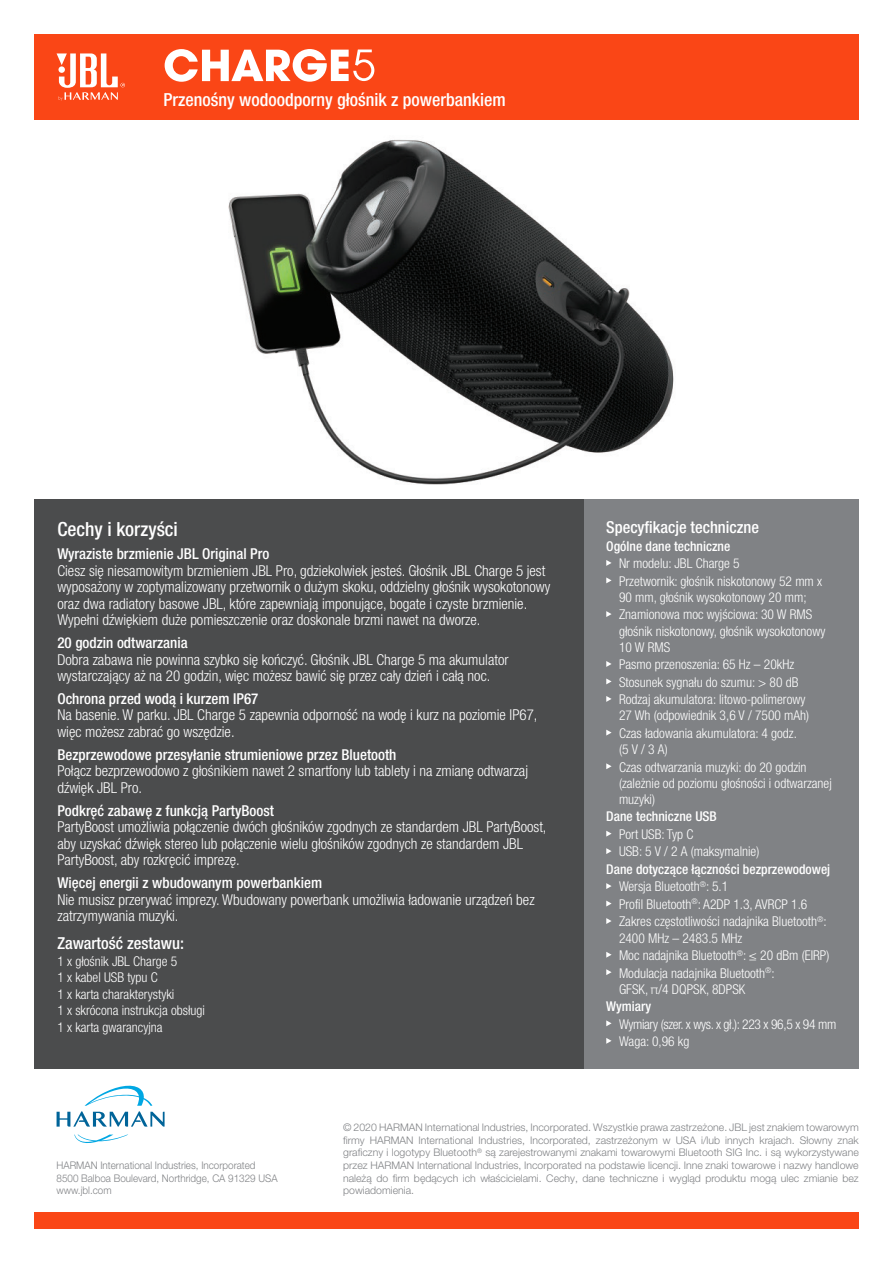
<style>
.page{position:relative;width:893px;height:1263px;background:#fff}
.page>*{position:absolute;margin:0;border:0;box-sizing:border-box;transform-origin:0 0}
.t1{font:500 condensed 19.5px "Helvetica Neue LT Pro";color:#fff}
.t2{font:500 condensed 18px "Helvetica Neue LT Pro";color:#fff}
.t3{font:500 condensed 16.5px "Helvetica Neue LT Pro";color:#fff}
.t4{font:300 condensed 15px/16.5px "Helvetica Neue LT Pro";color:#fff}
.t5{font:500 condensed 15px "Helvetica Neue LT Pro";color:#fff}
.t6{font:300 condensed 13.5px/16.2px "Helvetica Neue LT Pro";color:#fff}
.t7{font:500 condensed 13.5px "Helvetica Neue LT Pro";color:#fff}
.t8{font:300 condensed 13.5px "Helvetica Neue LT Pro";letter-spacing:-.025em;color:#fff}
.t9{font:300 10.5px/12.6px "Helvetica Neue LT Pro";color:#808285;text-align:justify}
.t10{font:300 10.5px "Helvetica Neue LT Pro";color:#808285;scale:.94 1}
</style>
<div class="page">
<img style="left:228px;top:139px;width:446px;height:346px">
<div style="left:34px;top:34px;width:825px;height:85px;background:#fa4616"></div>
<div style="left:34px;top:1213px;width:825px;height:16px;background:#fa4616"></div>
<svg style="left:57px;top:53px;width:68px;height:48px"></svg>
<svg style="left:74px;top:1134px;width:54px;height:9px"></svg>
<svg style="left:57px;top:1085px;width:108px;height:42px"></svg>
<div style="left:584px;top:499px;width:275px;height:570px;background:#808285"></div>
<svg style="left:606px;top:560px;width:6px;height:6px"></svg>
<svg style="left:606px;top:577px;width:6px;height:6px"></svg>
<svg style="left:606px;top:611px;width:6px;height:6px"></svg>
<svg style="left:606px;top:661px;width:6px;height:6px"></svg>
<svg style="left:606px;top:678px;width:6px;height:6px"></svg>
<svg style="left:606px;top:696px;width:6px;height:6px"></svg>
<svg style="left:606px;top:730px;width:6px;height:5px"></svg>
<svg style="left:606px;top:763px;width:6px;height:6px"></svg>
<svg style="left:606px;top:831px;width:6px;height:6px"></svg>
<svg style="left:606px;top:848px;width:6px;height:6px"></svg>
<svg style="left:606px;top:883px;width:6px;height:6px"></svg>
<svg style="left:606px;top:900px;width:6px;height:6px"></svg>
<svg style="left:606px;top:918px;width:6px;height:6px"></svg>
<svg style="left:606px;top:952px;width:6px;height:6px"></svg>
<svg style="left:606px;top:969px;width:6px;height:6px"></svg>
<svg style="left:606px;top:1020px;width:6px;height:6px"></svg>
<svg style="left:606px;top:1038px;width:6px;height:6px"></svg>
<div style="left:34px;top:499px;width:550px;height:570px;background:#4b4c4d"></div>
<svg style="left:165px;top:49px;width:209px;height:33px"></svg>
<p class="t2" style="left:163px;top:89px;width:344px">Przenośny wodoodporny głośnik z powerbankiem</p>
<p class="t1" style="left:57px;top:518px;width:122px">Cechy i korzyści</p>
<p class="t5" style="left:57px;top:545px;width:214px">Wyraziste brzmienie JBL Original Pro</p>
<p class="t4" style="left:57px;top:562px;width:494px">Ciesz się niesamowitym brzmieniem JBL Pro, gdziekolwiek jesteś. Głośnik JBL Charge 5 jest wyposażony w zoptymalizowany przetwornik o dużym skoku, oddzielny głośnik wysokotonowy oraz dwa radiatory basowe JBL, które zapewniają imponujące, bogate i czyste brzmienie.<br>Wypełni dźwiękiem duże pomieszczenie oraz doskonale brzmi nawet na dworze.</p>
<p class="t5" style="left:57px;top:634px;width:132px">20 godzin odtwarzania</p>
<p class="t4" style="left:57px;top:651px;width:453px">Dobra zabawa nie powinna szybko się kończyć. Głośnik JBL Charge 5 ma akumulator wystarczający aż na 20 godzin, więc możesz bawić się przez cały dzień i całą noc.</p>
<p class="t5" style="left:57px;top:690px;width:203px">Ochrona przed wodą i kurzem IP67</p>
<p class="t4" style="left:57px;top:707px;width:482px">Na basenie. W parku. JBL Charge 5 zapewnia odporność na wodę i kurz na poziomie IP67, więc możesz zabrać go wszędzie.</p>
<p class="t5" style="left:57px;top:745px;width:341px">Bezprzewodowe przesyłanie strumieniowe przez Bluetooth</p>
<p class="t4" style="left:57px;top:763px;width:472px">Połącz bezprzewodowo z głośnikiem nawet 2 smartfony lub tablety i na zmianę odtwarzaj dźwięk JBL Pro.</p>
<p class="t5" style="left:57px;top:801px;width:218px">Podkręć zabawę z funkcją PartyBoost</p>
<p class="t4" style="left:57px;top:818px;width:491px">PartyBoost umożliwia połączenie dwóch głośników zgodnych ze standardem JBL PartyBoost, aby uzyskać dźwięk stereo lub połączenie wielu głośników zgodnych ze standardem JBL<br>PartyBoost, aby rozkręcić imprezę.</p>
<p class="t5" style="left:57px;top:874px;width:266px">Więcej energii z wbudowanym powerbankiem</p>
<p class="t4" style="left:57px;top:891px;width:479px">Nie musisz przerywać imprezy. Wbudowany powerbank umożliwia ładowanie urządzeń bez zatrzymywania muzyki.</p>
<p class="t3" style="left:57px;top:934px;width:128px">Zawartość zestawu:</p>
<p class="t6" style="left:57px;top:953px;width:121px">1 x głośnik JBL Charge 5</p>
<p class="t6" style="left:57px;top:969px;width:102px">1 x kabel USB typu C</p>
<p class="t6" style="left:57px;top:986px;width:118px">1 x karta charakterystyki</p>
<p class="t6" style="left:57px;top:1002px;width:149px">1 x skrócona instrukcja obsługi</p>
<p class="t6" style="left:57px;top:1019px;width:107px">1 x karta gwarancyjna</p>
<p class="t3" style="left:606px;top:518px;width:154px">Specyfikacje techniczne</p>
<p class="t7" style="left:606px;top:538px;width:126px">Ogólne dane techniczne</p>
<p class="t6" style="left:619px;top:555px;width:122px">Nr modelu: JBL Charge 5</p>
<p class="t6" style="left:619px;top:573px;width:205px">Przetwornik: głośnik niskotonowy 52 mm x<br>90 mm, głośnik wysokotonowy 20 mm;</p>
<p class="t6" style="left:619px;top:606px;width:208px">Znamionowa moc wyjściowa: 30 W RMS głośnik niskotonowy, głośnik wysokotonowy<br>10 W RMS</p>
<p class="t6" style="left:619px;top:656px;width:177px">Pasmo przenoszenia: 65 Hz – 20kHz</p>
<p class="t6" style="left:619px;top:674px;width:181px">Stosunek sygnału do szumu: &gt; 80 dB</p>
<p class="t6" style="left:619px;top:691px;width:192px">Rodzaj akumulatora: litowo-polimerowy<br>27 Wh (odpowiednik 3,6 V / 7500 mAh)</p>
<p class="t6" style="left:619px;top:725px;width:179px">Czas ładowania akumulatora: 4 godz. (5 V / 3 A)</p>
<p class="t6" style="left:619px;top:759px;width:214px">Czas odtwarzania muzyki: do 20 godzin (zależnie od poziomu głośności i odtwarzanej muzyki)</p>
<p class="t7" style="left:606px;top:809px;width:112px">Dane techniczne USB</p>
<p class="t6" style="left:619px;top:826px;width:76px">Port USB: Typ C</p>
<p class="t6" style="left:619px;top:843px;width:142px">USB: 5 V / 2 A (maksymalnie)</p>
<p class="t7" style="left:606px;top:861px;width:225px">Dane dotyczące łączności bezprzewodowej</p>
<p class="t6" style="left:619px;top:878px;width:111px">Wersja Bluetooth<sup>®</sup>: 5.1</p>
<p class="t6" style="left:619px;top:896px;width:190px">Profil Bluetooth<sup>®</sup>: A2DP 1.3, AVRCP 1.6</p>
<p class="t6" style="left:619px;top:913px;width:209px">Zakres częstotliwości nadajnika Bluetooth<sup>®</sup>:<br>2400 MHz – 2483.5 MHz</p>
<p class="t6" style="left:619px;top:947px;width:212px">Moc nadajnika Bluetooth<sup>®</sup>: ≤ 20 dBm (EIRP)</p>
<p class="t6" style="left:619px;top:964px;width:157px">Modulacja nadajnika Bluetooth<sup>®</sup>:<br>GFSK, π/4 DQPSK, 8DPSK</p>
<p class="t7" style="left:606px;top:998px;width:46px">Wymiary</p>
<p class="t8" style="left:619px;top:1016px;width:219px">Wymiary (szer. x wys. x gł.): 223 x 96,5 x 94 mm</p>
<p class="t6" style="left:619px;top:1033px;width:72px">Waga: 0,96 kg</p>
<p class="t10" style="left:57px;top:1159px;width:213px">HARMAN International Industries, Incorporated</p>
<p class="t10" style="left:57px;top:1171px;width:237px">8500 Balboa Boulevard, Northridge, CA 91329 USA</p>
<p class="t10" style="left:57px;top:1184px;width:60px">www.jbl.com</p>
<p class="t9" style="left:343px;top:1121px;width:517px">© 2020 HARMAN International Industries, Incorporated. Wszystkie prawa zastrzeżone. JBL jest znakiem towarowym firmy HARMAN International Industries, Incorporated, zastrzeżonym w USA i/lub innych krajach. Słowny znak graficzny i logotypy Bluetooth<sup>®</sup> są zarejestrowanymi znakami towarowymi Bluetooth SIG Inc. i są wykorzystywane przez HARMAN International Industries, Incorporated na podstawie licencji. Inne znaki towarowe i nazwy handlowe należą do firm będących ich właścicielami. Cechy, dane techniczne i wygląd produktu mogą ulec zmianie bez powiadomienia.</p>
</div>
